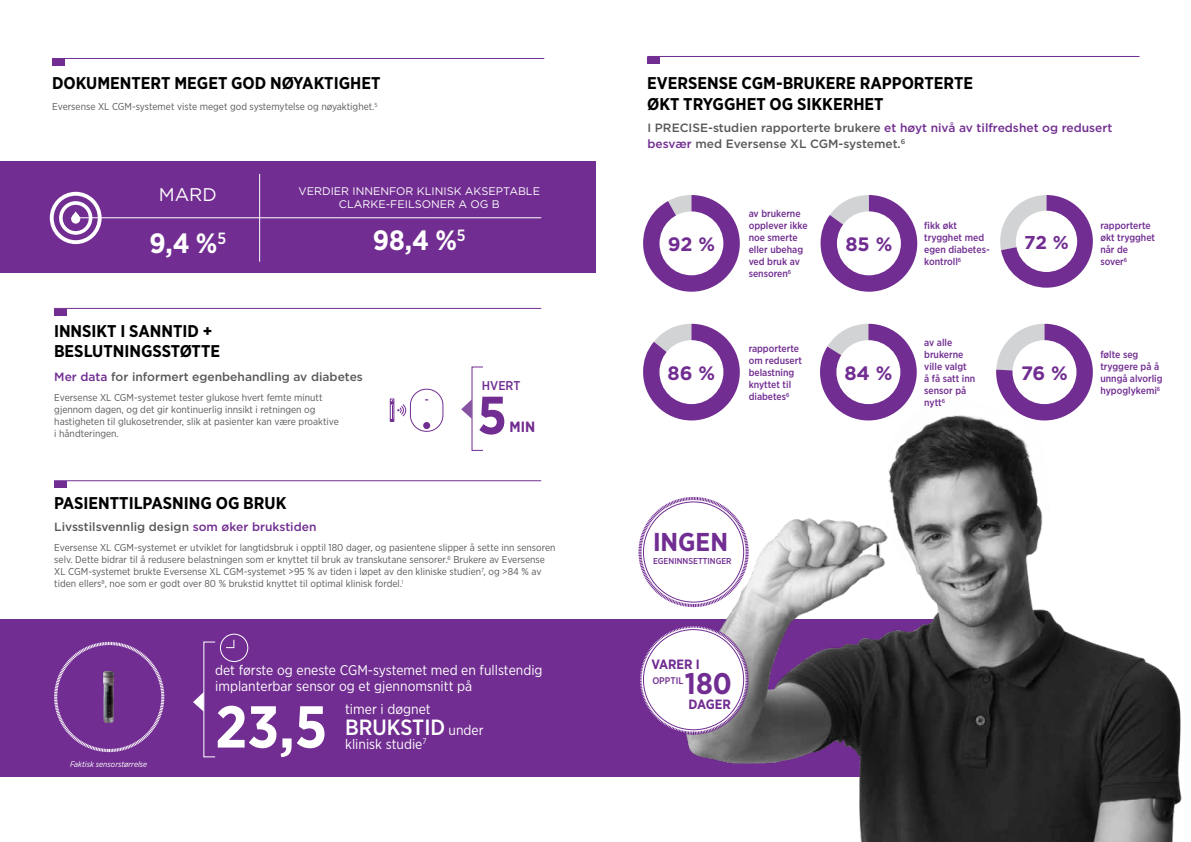
<style>
.page{position:relative;width:1191px;height:842px;background:#fff}
.page>*{position:absolute;margin:0;border:0;box-sizing:border-box;transform-origin:0 0}
.t1{font:700 59px "Gotham Narrow";color:#fff}
.t2{font:700 53.2px "Gotham Narrow";color:#712d91}
.t3{font:700 29.8px "Gotham Narrow";color:#712d91}
.t4{font:700 27.9px "Gotham Narrow";color:#fff}
.t5{font:700 25.8px "Gotham Narrow";color:#712d91}
.t6{font:500 22px "Gotham Narrow";color:#fff}
.t7{font:700 19.4px "Gotham";color:#712d91}
.t8{font:700 18.6px "Gotham";color:#712d91}
.t9{font:18.4px "Gotham";color:#fff}
.t10{font:700 17px/20.4px "Gotham Narrow";color:#000}
.t11{font:700 14.8px "Gotham Narrow";color:#712d91}
.t12{font:14px/16.8px "Gotham Narrow";color:#fff}
.t13{font:700 13.5px "Gotham Narrow";color:#712d91}
.t14{font:500 12.7px "Gotham Narrow";color:#712d91}
.t15{font:500 12px/16px "Gotham";color:#58595b}
.t16{font:11px/13.2px "Gotham";color:#fff;text-align:center}
.t17{font:10px/12px "Gotham Narrow";color:#58595b}
.t18{font:500 10px/12px "Gotham Narrow";color:#712d91}
.t19{font:500 9.6px "Gotham Narrow";color:#712d91}
.t20{font:500 8.6px "Gotham Narrow";color:#712d91}
.t21{font:italic 8px "Gotham Narrow";color:#fff}
.s1{color:#712d91}
.s2{font-weight:400;font-size:14px}
</style>
<div class="page">
<div style="left:0;top:619px;width:1001px;height:158px;background:#712d91"></div>
<img style="left:685px;top:379px;width:497px;height:463px">
<hr style="left:647px;top:56px;width:492px;height:1px;background:#712d91">
<div style="left:647px;top:57px;width:13px;height:7px;background:#712d91"></div>
<hr style="left:52px;top:58px;width:492px;height:1px;background:#712d91">
<hr style="left:54px;top:480px;width:487px;height:1px;background:#712d91">
<div style="left:52px;top:59px;width:13px;height:7px;background:#712d91"></div>
<div style="left:54px;top:481px;width:13px;height:7px;background:#712d91"></div>
<div style="left:390px;top:399px;width:4px;height:23px;border:1px solid #712d91"></div>
<svg style="left:390px;top:400px;width:17px;height:21px"></svg>
<div style="left:410px;top:389px;width:33px;height:43px;border:1px solid #712d91;border-radius:16px"></div>
<div style="left:423px;top:422px;width:7px;height:7px;background:#712d91;border-radius:50%"></div>
<svg style="left:461px;top:399px;width:11px;height:20px"></svg>
<div style="left:0;top:161px;width:595px;height:111px;background:#712d91"></div>
<hr style="left:54px;top:308px;width:487px;height:1px;background:#712d91">
<div style="left:54px;top:309px;width:13px;height:7px;background:#712d91"></div>
<svg style="left:643px;top:195px;width:97px;height:97px"></svg>
<div style="left:659px;top:211px;width:64px;height:64px;background:#fff;border-radius:50%"></div>
<svg style="left:820px;top:195px;width:97px;height:97px"></svg>
<div style="left:837px;top:211px;width:64px;height:64px;background:#fff;border-radius:50%"></div>
<svg style="left:643px;top:324px;width:97px;height:96px"></svg>
<div style="left:659px;top:340px;width:64px;height:64px;background:#fff;border-radius:50%"></div>
<svg style="left:820px;top:324px;width:96px;height:96px"></svg>
<div style="left:836px;top:340px;width:64px;height:64px;background:#fff;border-radius:50%"></div>
<svg style="left:54px;top:641px;width:111px;height:112px"></svg>
<svg style="left:193px;top:692px;width:11px;height:20px"></svg>
<div style="left:220px;top:634px;width:28px;height:28px;border:1px solid #fff;border-radius:50%"></div>
<svg style="left:226px;top:640px;width:9px;height:8px"></svg>
<hr style="left:76px;top:218px;width:465px;height:1px;background:#fff">
<hr style="left:259px;top:174px;width:1px;height:88px;background:#fff">
<svg style="left:50px;top:192px;width:52px;height:52px"></svg>
<svg style="left:1000px;top:195px;width:92px;height:93px"></svg>
<div style="left:1016px;top:211px;width:61px;height:61px;background:#fff;border-radius:50%"></div>
<svg style="left:996px;top:324px;width:96px;height:96px;background:#8957a2"></svg>
<div style="left:1012px;top:340px;width:64px;height:64px;background:#fff;border-radius:50%"></div>
<img style="left:103px;top:672px;width:10px;height:51px">
<svg style="left:638px;top:496px;width:111px;height:112px"></svg>
<div style="left:643px;top:502px;width:100px;height:100px;background:#fff;border-radius:50%"></div>
<svg style="left:640px;top:624px;width:109px;height:111px"></svg>
<div style="left:643px;top:630px;width:100px;height:100px;background:#fff;border-radius:50%"></div>
<h3 class="t10" style="left:52px;top:73px;width:330px">DOKUMENTERT MEGET GOD NØYAKTIGHET</h3>
<p class="t17" style="left:52px;top:100px;width:327px">Eversense XL CGM-systemet viste meget god systemytelse og nøyaktighet.<sup>5</sup></p>
<h3 class="t10" style="left:647px;top:73px;width:327px">EVERSENSE CGM-BRUKERE RAPPORTERTE<br>ØKT TRYGGHET OG SIKKERHET</h3>
<p class="t15" style="left:647px;top:119px;width:466px">I PRECISE-studien rapporterte brukere <span class="s1">et høyt nivå av tilfredshet og redusert besvær</span> med Eversense XL CGM-systemet.<sup>6</sup></p>
<h3 class="t9" style="left:159px;top:182px;width:60px">MARD</h3>
<p class="t16" style="left:298px;top:184px;width:243px">VERDIER INNENFOR KLINISK AKSEPTABLE<br>CLARKE-FEILSONER A OG B</p>
<h3 class="t4" style="left:149px;top:226px;width:78px">9,4 %<sup>5</sup></h3>
<h3 class="t4" style="left:373px;top:223px;width:94px">98,4 %<sup>5</sup></h3>
<p class="t18" style="left:1100px;top:220px;width:56px">rapporterte økt trygghet når de sover<sup>6</sup></p>
<p class="t18" style="left:748px;top:208px;width:60px">av brukerne opplever ikke noe smerte eller ubehag ved bruk av sensoren<sup>6</sup></p>
<p class="t18" style="left:924px;top:220px;width:67px">fikk økt trygghet med egen diabetes&shy;kontroll<sup>6</sup></p>
<h3 class="t8" style="left:1024px;top:230px;width:46px">72 %</h3>
<h3 class="t7" style="left:668px;top:231px;width:49px">92 %</h3>
<h3 class="t7" style="left:845px;top:231px;width:48px">85 %</h3>
<h3 class="t10" style="left:54px;top:321px;width:167px">INNSIKT I SANNTID +<br>BESLUTNINGSSTØTTE</h3>
<p class="t15" style="left:54px;top:368px;width:310px"><span class="s1">Mer data</span> for informert egenbehandling av diabetes</p>
<p class="t17" style="left:54px;top:391px;width:286px">Eversense XL CGM-systemet tester glukose hvert femte minutt gjennom dagen, og det gir kontinuerlig innsikt i retningen og hastigheten til glukosetrender, slik at pasienter kan være proaktive i håndteringen.</p>
<h3 class="t10" style="left:54px;top:492px;width:234px">PASIENTTILPASNING OG BRUK</h3>
<p class="t15" style="left:54px;top:518px;width:264px">Livsstilsvennlig design <span class="s1">som øker brukstiden</span></p>
<p class="t14" style="left:482px;top:377px;width:40px">HVERT</p>
<h3 class="t11" style="left:509px;top:417px;width:27px">MIN</h3>
<h2 class="t2" style="left:477px;top:381px;width:31px">5</h2>
<p class="t17" style="left:54px;top:541px;width:503px">Eversense XL CGM-systemet er utviklet for langtidsbruk i opptil 180 dager, og pasientene slipper å sette inn sensoren selv. Dette bidrar til å redusere belastningen som er knyttet til bruk av transkutane sensorer.<sup>6</sup> Brukere av Eversense XL CGM-systemet brukte Eversense XL CGM-systemet &gt;95 % av tiden i løpet av den kliniske studien<sup>7</sup>, og &gt;84 % av tiden ellers<sup>8</sup>, noe som er godt over 80 % brukstid knyttet til optimal klinisk fordel.<sup>1</sup></p>
<h3 class="t12" style="left:215px;top:661px;width:329px">det første og eneste CGM-systemet med en fullstendig implanterbar sensor og et gjennomsnitt på</h3>
<p class="t21" style="left:70px;top:759px;width:79px">Faktisk sensorstørrelse</p>
<h1 class="t1" style="left:215px;top:689px;width:114px">23,5</h1>
<h3 class="t12" style="left:345px;top:700px;width:87px">timer i døgnet</h3>
<h3 class="t6" style="left:345px;top:713px;width:140px">BRUKSTID <span class="s2">under</span></h3>
<h3 class="t12" style="left:345px;top:735px;width:83px">klinisk studie<sup>7</sup></h3>
<p class="t18" style="left:748px;top:342px;width:55px">rapporterte om redusert belastning knyttet til diabetes<sup>6</sup></p>
<h3 class="t7" style="left:667px;top:360px;width:49px">86 %</h3>
<h3 class="t7" style="left:844px;top:360px;width:50px">84 %</h3>
<p class="t18" style="left:924px;top:336px;width:53px">av alle brukerne ville valgt<br>å få satt inn sensor på nytt<sup>6</sup></p>
<h3 class="t7" style="left:1021px;top:360px;width:48px">76 %</h3>
<p class="t18" style="left:1100px;top:348px;width:64px">følte seg tryggere på å unngå alvorlig hypoglykemi<sup>6</sup></p>
<h3 class="t5" style="left:653px;top:525px;width:76px">INGEN</h3>
<p class="t20" style="left:653px;top:555px;width:80px">EGENINNSETTINGER</p>
<h3 class="t13" style="left:651px;top:655px;width:50px">VARER I</h3>
<h3 class="t3" style="left:685px;top:664px;width:48px">180</h3>
<h3 class="t13" style="left:688px;top:695px;width:44px">DAGER</h3>
<p class="t19" style="left:652px;top:674px;width:33px">OPPTIL</p>
</div>
